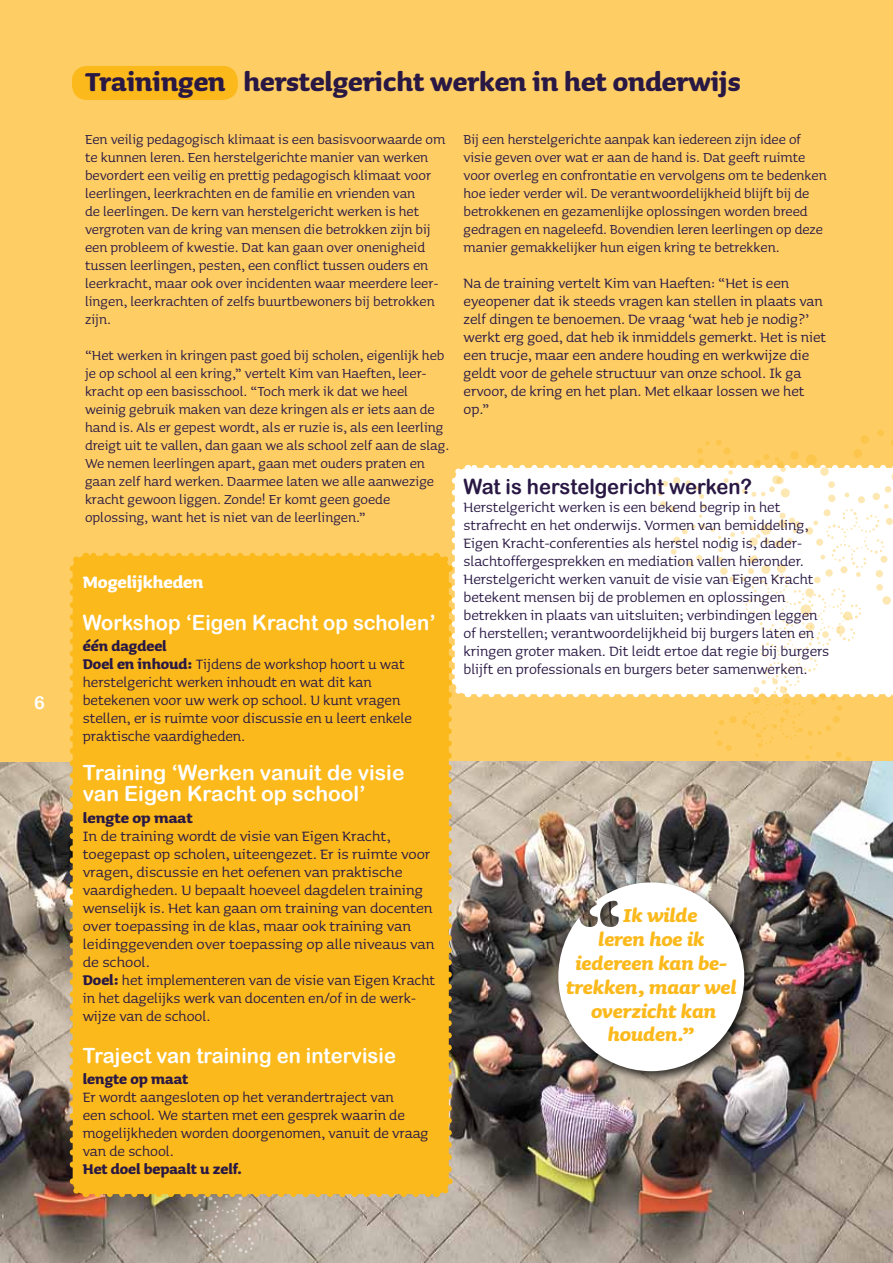
<style>
.page{position:relative;width:893px;height:1263px;background:#fff}
.page>*{position:absolute;margin:0;border:0;box-sizing:border-box;transform-origin:0 0}
.t1{font:700 33px "Sauna";color:#291844;scale:.96 1}
.t2{font:italic 700 23.85px "Sauna";letter-spacing:-.005em;color:#fbb91c}
.t3{font:21px "Arial Rounded MT Bold";color:#fff;scale:.96 1}
.t4{font:21px/21px "Arial Rounded MT Bold";color:#fff}
.t5{font:21px "Arial Rounded MT Bold";color:#291844;scale:.96 1}
.t6{font:700 21px "Sauna";color:#fff;scale:.96 1}
.t7{font:18px/18px "Sauna";color:#291844;scale:.96 1}
.t8{font:18px/18px "Sauna";color:#291844}
.t9{font:700 18px "Sauna";color:#291844;scale:.96 1}
.t10{font:700 18px "Sauna";color:#291844}
.t11{font:18px "Arial Rounded MT Bold";color:#fff}
.t12{font:17.25px/18px "Sauna";color:#291844;scale:.96 1}
.s1{font-weight:700}
</style>
<div class="page">
<div style="left:0;top:0;width:893px;height:799px;background:#fece65"></div>
<img style="left:0;top:762px;width:367px;height:501px">
<div style="left:72px;top:66px;width:166px;height:34px;background:#fbb91c;border-radius:15px"></div>
<img style="left:367px;top:1169px;width:526px;height:94px">
<div style="left:73px;top:556px;width:376px;height:638px;background:#fbb91c;border-radius:13px"></div>
<svg style="left:98px;top:1194px;width:332px;height:65px;background:#aea294"></svg>
<svg style="left:68px;top:581px;width:20px;height:620px"></svg>
<svg style="left:436px;top:1178px;width:20px;height:21px"></svg>
<img style="left:433px;top:429px;width:460px;height:740px">
<svg style="left:69px;top:552px;width:355px;height:20px"></svg>
<p class="t11" style="left:34px;top:692px;width:12px">6</p>
<h1 class="t1" style="left:85px;top:64px;width:685px">Trainingen herstelgericht werken in het onderwijs</h1>
<p class="t12" style="left:85px;top:130px;width:377px">Een veilig pedagogisch klimaat is een basisvoorwaarde om te kunnen leren. Een herstelgerichte manier van werken bevordert een veilig en prettig pedagogisch klimaat voor leerlingen, leerkrachten en de familie en vrienden van<br>de leerlingen. De kern van herstelgericht werken is het vergroten van de kring van mensen die betrokken zijn bij een probleem of kwestie. Dat kan gaan over onenigheid tussen leerlingen, pesten, een conflict tussen ouders en leerkracht, maar ook over incidenten waar meerdere leer&shy;lingen, leerkrachten of zelfs buurtbewoners bij betrokken zijn.</p>
<p class="t12" style="left:85px;top:346px;width:381px">“Het werken in kringen past goed bij scholen, eigenlijk heb je op school al een kring,” vertelt Kim van Haeften, leer&shy;kracht op een basisschool. “Toch merk ik dat we heel weinig gebruik maken van deze kringen als er iets aan de hand is. Als er gepest wordt, als er ruzie is, als een leerling dreigt uit te vallen, dan gaan we als school zelf aan de slag.<br>We nemen leerlingen apart, gaan met ouders praten en gaan zelf hard werken. Daarmee laten we alle aanwezige kracht gewoon liggen. Zonde! Er komt geen goede oplossing, want het is niet van de leerlingen.”</p>
<p class="t6" style="left:83px;top:571px;width:127px">Mogelijkheden</p>
<p class="t3" style="left:83px;top:610px;width:369px">Workshop ‘Eigen Kracht op scholen’</p>
<p class="t7" style="left:83px;top:637px;width:344px"><span class="s1">één dagdeel<br>Doel en inhoud:</span> Tijdens de workshop hoort u wat herstelgericht werken inhoudt en wat dit kan betekenen voor uw werk op school. U kunt vragen stellen, er is ruimte voor discussie en u leert enkele praktische vaardigheden.</p>
<p class="t4" style="left:83px;top:762px;width:323px">Training ‘Werken vanuit de visie van Eigen Kracht op school’</p>
<p class="t10" style="left:83px;top:808px;width:111px">lengte op maat</p>
<p class="t8" style="left:83px;top:827px;width:354px">In de training wordt de visie van Eigen Kracht, toegepast op scholen, uiteengezet. Er is ruimte voor vragen, discussie en het oefenen van praktische vaardigheden. U bepaalt hoeveel dagdelen training wenselijk is. Het kan gaan om training van docenten over toepassing in de klas, maar ook training van leidinggevenden over toepassing op alle niveaus van de school.<br><span class="s1">Doel:</span> het implementeren van de visie van Eigen Kracht in het dagelijks werk van docenten en/of in de werk&shy;wijze van de school.</p>
<p class="t3" style="left:83px;top:1043px;width:328px">Traject van training en intervisie</p>
<p class="t9" style="left:83px;top:1069px;width:111px">lengte op maat</p>
<p class="t7" style="left:83px;top:1088px;width:362px">Er wordt aangesloten op het verandertraject van<br>een school. We starten met een gesprek waarin de mogelijkheden worden doorgenomen, vanuit de vraag van de school.</p>
<p class="t9" style="left:83px;top:1159px;width:168px">Het doel bepaalt u zelf.</p>
<p class="t12" style="left:463px;top:130px;width:380px">Bij een herstelgerichte aanpak kan iedereen zijn idee of visie geven over wat er aan de hand is. Dat geeft ruimte voor overleg en confrontatie en vervolgens om te bedenken hoe ieder verder wil. De verantwoordelijkheid blijft bij de betrokkenen en gezamenlijke oplossingen worden breed gedragen en nageleefd. Bovendien leren leerlingen op deze manier gemakkelijker hun eigen kring te betrekken.</p>
<p class="t7" style="left:463px;top:274px;width:379px">Na de training vertelt Kim van Haeften: “Het is een eyeopener dat ik steeds vragen kan stellen in plaats van zelf dingen te benoemen. De vraag ‘wat heb je nodig?’ werkt erg goed, dat heb ik inmiddels gemerkt. Het is niet een trucje, maar een andere houding en werkwijze die geldt voor de gehele structuur van onze school. Ik ga ervoor, de kring en het plan. Met elkaar lossen we het op.”</p>
<p class="t5" style="left:463px;top:474px;width:302px">Wat is herstelgericht werken?</p>
<p class="t7" style="left:463px;top:498px;width:382px">Herstelgericht werken is een bekend begrip in het strafrecht en het onderwijs. Vormen van bemiddeling, Eigen Kracht-conferenties als herstel nodig is, dader&shy;slachtoffergesprekken en mediation vallen hieronder.<br>Herstelgericht werken vanuit de visie van Eigen Kracht betekent mensen bij de problemen en oplossingen betrekken in plaats van uitsluiten; verbindingen leggen of herstellen; verantwoordelijkheid bij burgers laten en kringen groter maken. Dit leidt ertoe dat regie bij burgers blijft en professionals en burgers beter samenwerken.</p>
<h2 class="t2" style="left:623px;top:903px;width:75px">Ik wilde</h2>
<h2 class="t2" style="left:598px;top:927px;width:108px">leren hoe ik</h2>
<h2 class="t2" style="left:575px;top:950px;width:153px">iedereen kan be-</h2>
<h2 class="t2" style="left:566px;top:974px;width:172px">trekken, maar wel</h2>
<h2 class="t2" style="left:591px;top:998px;width:127px">overzicht kan</h2>
<h2 class="t2" style="left:608px;top:1022px;width:88px">houden.”</h2>
</div>
